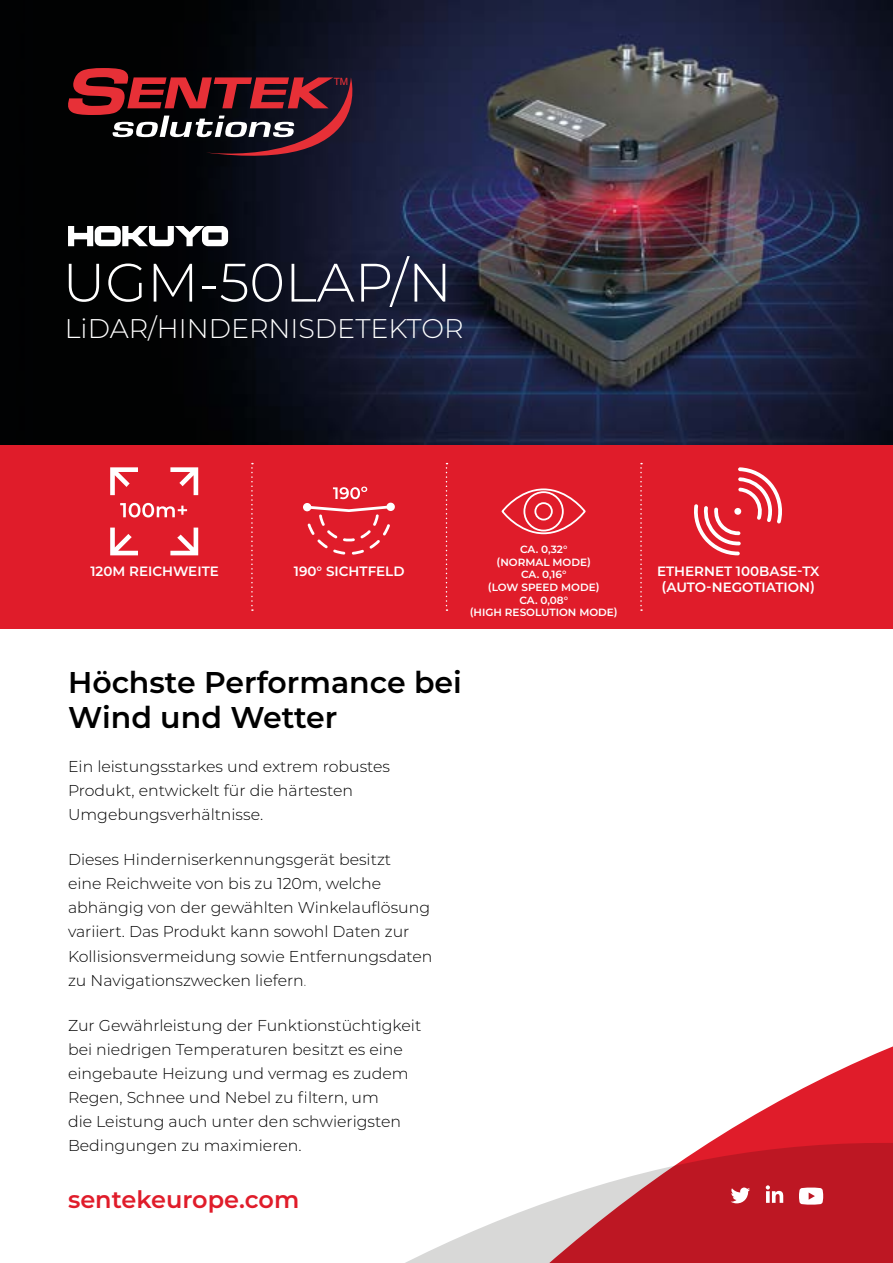
<style>
.page{position:relative;width:893px;height:1263px;background:#fff}
.page>*{position:absolute;margin:0;border:0;box-sizing:border-box;transform-origin:0 0}
.t1{font:300 54px "Montserrat";color:#fff}
.t2{font:600 30px/34.5px "Montserrat";color:#000}
.t3{font:300 27px "Montserrat";color:#fff}
.t4{font:600 24px "Montserrat";color:#e01c2a}
.t5{font:300 15.75px/24px "Montserrat";color:#000}
.t6{font:600 13.5px/16.2px "Montserrat";color:#fff;text-align:center}
.t7{font:600 10.5px/12.6px "Montserrat";color:#fff;text-align:center}
.t8{font:10.05px "Helvetica";color:#e73037}
</style>
<div class="page">
<div style="left:0;top:444px;width:893px;height:185px;background:#e01c2a"></div>
<svg style="left:251px;top:463px;width:2px;height:148px"></svg>
<svg style="left:446px;top:463px;width:1px;height:148px"></svg>
<svg style="left:640px;top:463px;width:2px;height:148px"></svg>
<img style="left:16px;top:0;width:877px;height:444px">
<svg style="left:68px;top:226px;width:160px;height:20px"></svg>
<svg style="left:120px;top:503px;width:67px;height:14px"></svg>
<svg style="left:110px;top:467px;width:28px;height:28px"></svg>
<svg style="left:110px;top:528px;width:28px;height:27px"></svg>
<svg style="left:170px;top:528px;width:28px;height:27px"></svg>
<svg style="left:170px;top:467px;width:28px;height:28px"></svg>
<svg style="left:304px;top:487px;width:90px;height:68px"></svg>
<div style="left:386px;top:502px;width:9px;height:9px;background:#fff;border-radius:50%"></div>
<div style="left:303px;top:503px;width:9px;height:8px;background:#fff;border-radius:50%"></div>
<svg style="left:501px;top:488px;width:85px;height:46px"></svg>
<svg style="left:694px;top:467px;width:88px;height:88px"></svg>
<div style="left:734px;top:508px;width:7px;height:7px;background:#fff;border-radius:50%"></div>
<svg style="left:68px;top:68px;width:284px;height:88px;background:#4d2128"></svg>
<svg style="left:405px;top:1046px;width:488px;height:217px"></svg>
<svg style="left:731px;top:1187px;width:19px;height:16px"></svg>
<svg style="left:766px;top:1185px;width:17px;height:18px"></svg>
<svg style="left:799px;top:1187px;width:24px;height:17px"></svg>
<p class="t8" style="left:334px;top:74px;width:16px">TM</p>
<h1 class="t1" style="left:63px;top:246px;width:391px">UGM-50LAP/N</h1>
<h3 class="t3" style="left:65px;top:310px;width:400px">LiDAR/HINDERNISDETEKTOR</h3>
<p class="t6" style="left:91px;top:563px;width:130px">120M REICHWEITE</p>
<p class="t6" style="left:294px;top:563px;width:112px">190° SICHTFELD</p>
<p class="t7" style="left:470px;top:543px;width:150px">CA. 0,32°<br>(NORMAL MODE)<br>CA. 0,16°<br>(LOW SPEED MODE)<br>CA. 0,08°<br>(HIGH RESOLUTION MODE)</p>
<h2 class="t2" style="left:68px;top:664px;width:395px">Höchste Performance bei<br>Wind und Wetter</h2>
<p class="t5" style="left:68px;top:754px;width:324px">Ein leistungsstarkes und extrem robustes<br>Produkt, entwickelt für die härtesten<br>Umgebungsverhältnisse.</p>
<p class="t5" style="left:68px;top:847px;width:366px">Dieses Hinderniserkennungsgerät besitzt<br>eine Reichweite von bis zu 120m, welche abhängig von der gewählten Winkelauflösung variiert. Das Produkt kann sowohl Daten zur Kollisionsvermeidung sowie Entfernungsdaten zu Navigationszwecken liefern.</p>
<p class="t5" style="left:68px;top:1013px;width:355px">Zur Gewährleistung der Funktionstüchtigkeit bei niedrigen Temperaturen besitzt es eine eingebaute Heizung und vermag es zudem Regen, Schnee und Nebel zu filtern, um<br>die Leistung auch unter den schwierigsten Bedingungen zu maximieren.</p>
<h3 class="t4" style="left:68px;top:1182px;width:233px">sentekeurope.com</h3>
<p class="t6" style="left:657px;top:563px;width:164px">ETHERNET 100BASE-TX (AUTO-NEGOTIATION)</p>
</div>
